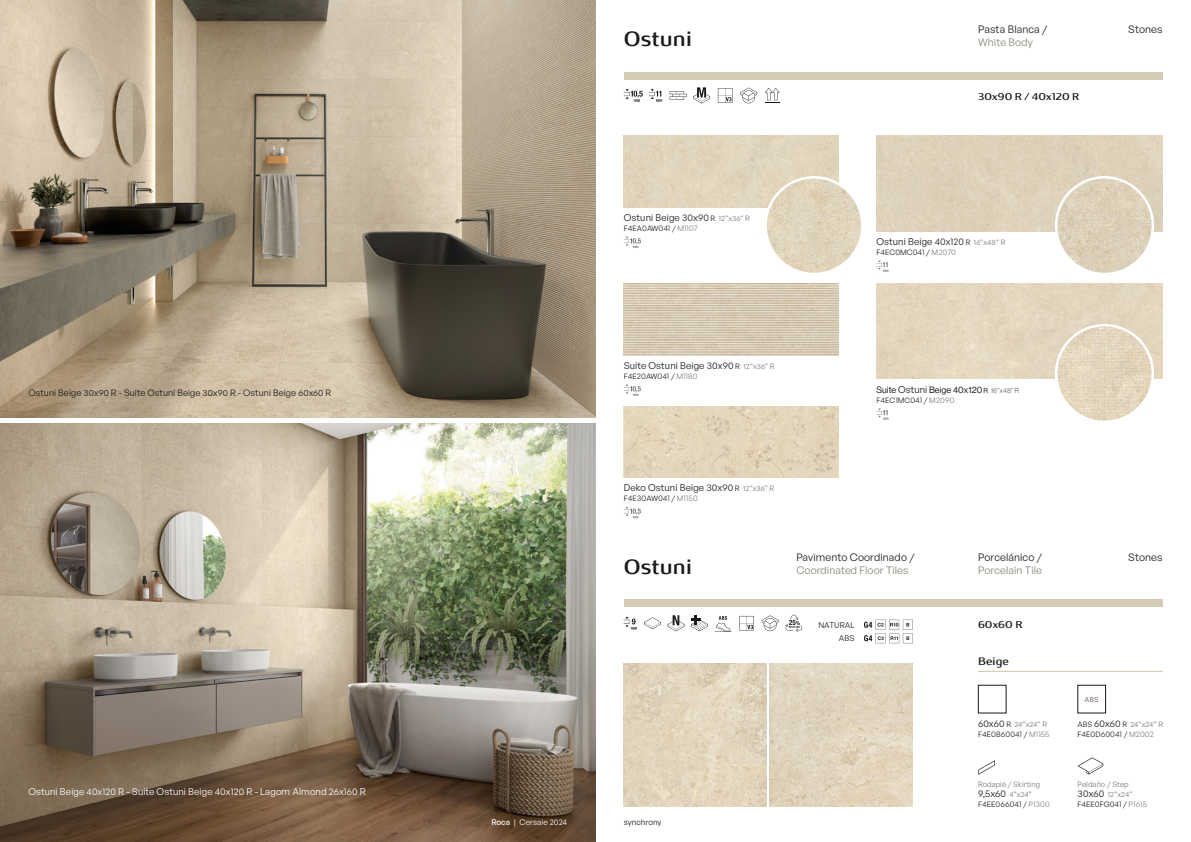
<style>
.page{position:relative;width:1191px;height:842px;background:#fff}
.page>*{position:absolute;margin:0;border:0;box-sizing:border-box;transform-origin:0 0}
.t1{font:23px "Roca";letter-spacing:.01em;color:#1a1a18}
.t2{font:12px "Roca";letter-spacing:.005em;color:#1a1a18}
.t3{font:11px "Roca";letter-spacing:.01em;color:#1a1a18}
.t4{font:10.5px "General Sans";letter-spacing:.01em;color:#1a1a18}
.t5{font:10.5px "General Sans";letter-spacing:.01em;color:#888477}
.t6{font:9.5px "General Sans";letter-spacing:.01em;color:#1a1a18}
.t7{font:9.5px "General Sans";letter-spacing:.01em;color:#fff}
.t8{font:9px "General Sans";letter-spacing:.01em;color:#1a1a18}
.t9{font:9px "Neue Haas Display";letter-spacing:.01em;color:#1a1a18}
.t10{font:8px "General Sans";letter-spacing:.01em;color:#1a1a18}
.t11{font:8px "General Sans";letter-spacing:.01em;color:#fff}
.t12{font:7.5px/10px "General Sans";letter-spacing:.01em;color:#1a1a18}
.t13{font:7.5px/10px "General Sans";letter-spacing:.01em;color:#7b7b7a}
.t14{font:7px "General Sans";color:#615150}
.s1{font-size:7.5px}
.s2{font-size:7.5px;color:#7b7b7a}
.s3{color:#7b7b7a}
.s4{font-family:"General Sans";font-size:9.5px}
.s5{font-size:7px}
.s6{font-size:7px;color:#7b7b7a}
.s7{font-size:9.5px;color:#1a1a18}
.s8{color:#1a1a18}
.s9{font-size:9.5px}
.s10{font-weight:500}
</style>
<div class="page">
<div style="left:876px;top:136px;width:286px;height:95px;background:#ddd1ba"></div>
<svg style="left:669px;top:91px;width:17px;height:9px"></svg>
<svg style="left:693px;top:87px;width:17px;height:17px"></svg>
<svg style="left:740px;top:88px;width:17px;height:15px"></svg>
<svg style="left:765px;top:88px;width:14px;height:15px"></svg>
<svg style="left:718px;top:88px;width:14px;height:15px"></svg>
<div style="left:624px;top:136px;width:215px;height:71px;background:#e0d5bd"></div>
<img style="left:624px;top:284px;width:215px;height:71px">
<img style="left:624px;top:406px;width:215px;height:71px">
<img style="left:876px;top:284px;width:286px;height:95px">
<img style="left:624px;top:663px;width:143px;height:143px">
<img style="left:769px;top:663px;width:144px;height:143px">
<div style="left:978px;top:685px;width:28px;height:28px;border:1px solid #1a1a18"></div>
<svg style="left:644px;top:617px;width:17px;height:12px"></svg>
<svg style="left:761px;top:615px;width:17px;height:16px"></svg>
<svg style="left:739px;top:616px;width:15px;height:15px"></svg>
<svg style="left:785px;top:615px;width:17px;height:17px"></svg>
<svg style="left:667px;top:615px;width:17px;height:16px"></svg>
<svg style="left:624px;top:617px;width:13px;height:12px"></svg>
<hr style="left:978px;top:671px;width:184px;height:1px;background:#d5cbb6">
<svg style="left:978px;top:760px;width:17px;height:15px"></svg>
<svg style="left:1077px;top:757px;width:26px;height:17px"></svg>
<img style="left:1056px;top:325px;width:96px;height:97px;border-radius:48px">
<div style="left:1054px;top:324px;width:100px;height:99px;border:2px solid #fff;border-radius:50%"></div>
<img style="left:1056px;top:177px;width:96px;height:97px;border-radius:48px">
<div style="left:1054px;top:176px;width:100px;height:99px;border:2px solid #fff;border-radius:50%"></div>
<img style="left:765px;top:177px;width:97px;height:97px;border-radius:48px">
<div style="left:764px;top:176px;width:99px;height:99px;border:2px solid #fff;border-radius:50%"></div>
<img style="left:0;top:0;width:595px;height:418px">
<svg style="left:714px;top:616px;width:17px;height:16px"></svg>
<img style="left:0;top:424px;width:595px;height:418px">
<svg style="left:691px;top:615px;width:17px;height:16px"></svg>
<svg style="left:649px;top:89px;width:13px;height:13px"></svg>
<svg style="left:624px;top:89px;width:19px;height:13px"></svg>
<svg style="left:624px;top:237px;width:17px;height:11px"></svg>
<svg style="left:876px;top:261px;width:12px;height:11px"></svg>
<svg style="left:876px;top:408px;width:12px;height:12px"></svg>
<svg style="left:864px;top:620px;width:49px;height:23px"></svg>
<div style="left:624px;top:72px;width:538px;height:7px;background:#d5cbb6"></div>
<div style="left:624px;top:600px;width:538px;height:7px;background:#d5cbb6"></div>
<svg style="left:624px;top:385px;width:17px;height:11px"></svg>
<svg style="left:624px;top:507px;width:17px;height:11px"></svg>
<p class="t8" style="left:28px;top:387px;width:304px">Ostuni Beige 30x90 R - Suite Ostuni Beige 30x90 R - Ostuni Beige 60x60 R</p>
<p class="t7" style="left:28px;top:786px;width:339px">Ostuni Beige 40x120 R - Suite Ostuni Beige 40x120 R - Lagom Almond 26x160 R</p>
<h3 class="t4" style="left:978px;top:23px;width:71px">Pasta Blanca /</h3>
<h1 class="t1" style="left:624px;top:24px;width:69px">Ostuni</h1>
<h3 class="t5" style="left:978px;top:36px;width:56px">White Body</h3>
<h3 class="t3" style="left:978px;top:90px;width:103px">30x90 R / 40x120 R</h3>
<h3 class="t4" style="left:1128px;top:23px;width:36px">Stones</h3>
<p class="t6" style="left:624px;top:212px;width:128px">Ostuni Beige 30x90 <span class="s1">R</span> <span class="s2">12”x36” R</span></p>
<p class="t12" style="left:624px;top:223px;width:75px">F4EA0AW041 / <span class="s3">M1107</span></p>
<p class="t6" style="left:876px;top:236px;width:131px">Ostuni Beige 40x120 <span class="s1">R</span> <span class="s2">16”x48” R</span></p>
<p class="t12" style="left:876px;top:247px;width:81px">F4EC0MC041 / <span class="s3">M2070</span></p>
<p class="t6" style="left:624px;top:360px;width:152px">Suite Ostuni Beige 30x90 <span class="s1">R</span> <span class="s2">12”x36” R</span></p>
<p class="t12" style="left:624px;top:371px;width:75px">F4E20AW041 / <span class="s3">M1180</span></p>
<p class="t9" style="left:876px;top:385px;width:144px">Suite <span class="s4">Ostuni</span> Beige 40x120 <span class="s5">R</span> <span class="s6">16”x48” R</span></p>
<p class="t12" style="left:876px;top:395px;width:80px">F4EC1MC041 / <span class="s3">M2090</span></p>
<p class="t6" style="left:624px;top:482px;width:152px">Deko Ostuni Beige 30x90 <span class="s1">R</span> <span class="s2">12”x36” R</span></p>
<p class="t12" style="left:624px;top:493px;width:75px">F4E30AW041 / <span class="s3">M1150</span></p>
<h1 class="t1" style="left:624px;top:552px;width:69px">Ostuni</h1>
<h3 class="t4" style="left:796px;top:551px;width:120px">Pavimento Coordinado /</h3>
<h3 class="t5" style="left:796px;top:564px;width:114px">Coordinated Floor Tiles</h3>
<p class="t10" style="left:818px;top:620px;width:38px">NATURAL</p>
<p class="t10" style="left:839px;top:633px;width:17px">ABS</p>
<h3 class="t4" style="left:978px;top:551px;width:65px">Porcelánico /</h3>
<h3 class="t5" style="left:978px;top:564px;width:65px">Porcelain Tile</h3>
<h3 class="t3" style="left:978px;top:617px;width:46px">60x60 R</h3>
<h2 class="t2" style="left:978px;top:653px;width:32px">Beige</h2>
<h3 class="t4" style="left:1128px;top:551px;width:36px">Stones</h3>
<p class="t14" style="left:1084px;top:695px;width:16px">ABS</p>
<p class="t13" style="left:978px;top:719px;width:73px"><span class="s7">60x60</span> <span class="s8">R</span> 24”x24” R<br><span class="s8">F4E0B60041 /</span> M1155</p>
<p class="t12" style="left:1077px;top:719px;width:87px">ABS <span class="s9">60x60</span> R <span class="s3">24”x24” R<br></span>F4E0D60041 / <span class="s3">M2002</span></p>
<p class="t11" style="left:491px;top:817px;width:77px"><span class="s10">Roca</span> | Cersaie 2024</p>
<p class="t10" style="left:624px;top:817px;width:39px">synchrony</p>
<p class="t13" style="left:978px;top:779px;width:63px">Rodapié / Skirting</p>
<p class="t6" style="left:978px;top:787px;width:55px">9,5x60 <span class="s2">4”x24”</span></p>
<p class="t12" style="left:978px;top:799px;width:73px">F4EE066041 / <span class="s3">P1300</span></p>
<p class="t13" style="left:1077px;top:779px;width:71px">Peldaño / Step<br><span class="s7">30x60</span> 12”x24”<br><span class="s8">F4EE0FG041 /</span> P1615</p>
</div>
